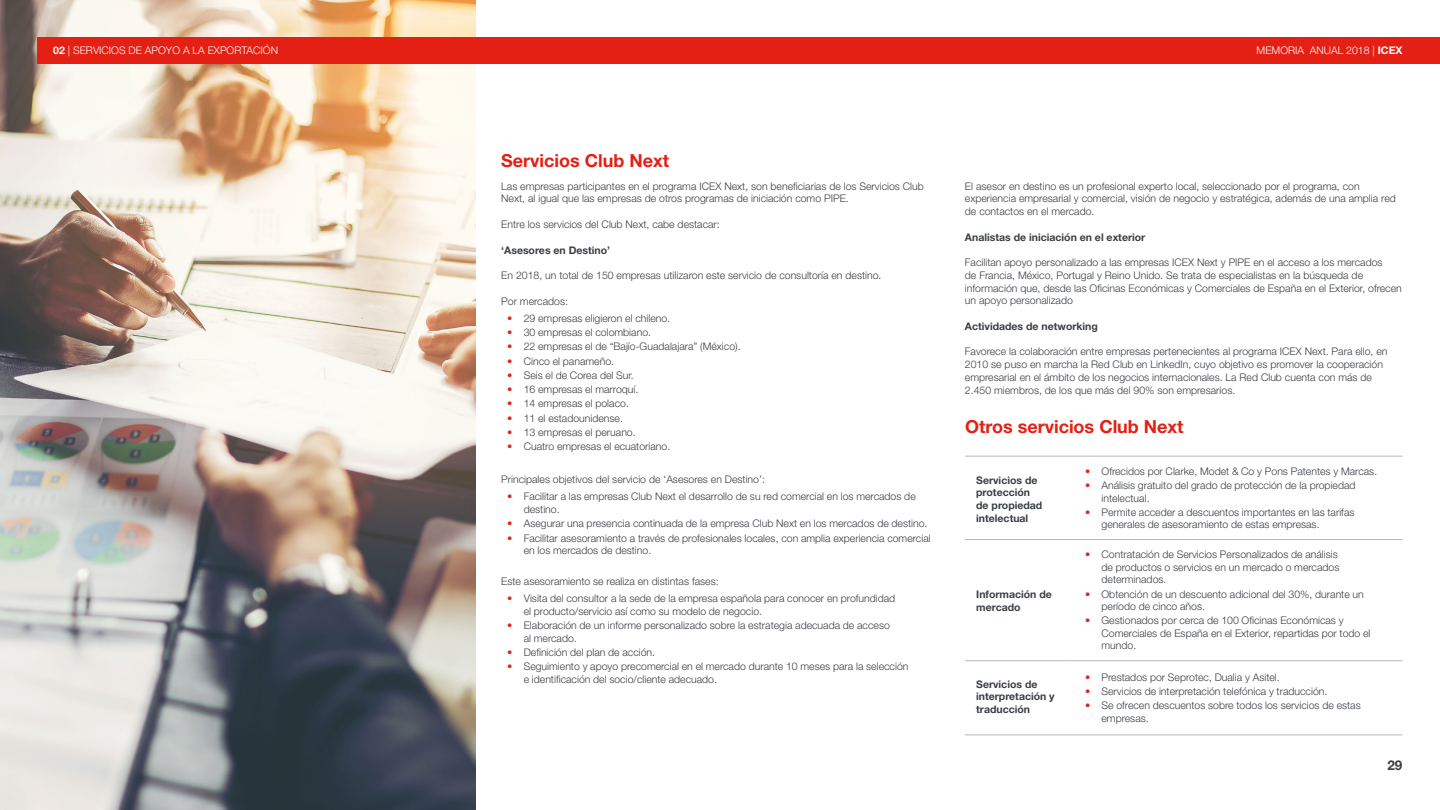
<style>
.page{position:relative;width:1440px;height:810px;background:#fff}
.page>*{position:absolute;margin:0;border:0;box-sizing:border-box;transform-origin:0 0}
.t1{font:700 18px "Helvetica Neue LT Pro";color:#e41f13}
.t2{font:700 13.5px "Helvetica Neue LT Pro";color:#3c3e45}
.t3{font:300 10.5px/12.8px "Helvetica Neue LT Pro";color:#3c3e45}
.t4{font:300 10.5px/12.6px "Helvetica Neue LT Pro";color:#3a3e45}
.t5{font:700 10.5px/12.8px "Helvetica Neue LT Pro";color:#3a3e45}
.t6{font:300 10.5px "Helvetica Neue LT Pro";color:#fff}
.s1{font-weight:700}
.s2{color:#e42118}
</style>
<div class="page">
<img style="left:0;top:0;width:475px;height:810px">
<div style="left:501px;top:38px;width:939px;height:26px;background:#e41f13"></div>
<div style="left:38px;top:38px;width:517px;height:26px;background:#e41f13"></div>
<hr style="left:965px;top:456px;width:103px;height:1px;background:#b7b6b9">
<hr style="left:1068px;top:456px;width:335px;height:1px;background:#b7b6b9">
<hr style="left:965px;top:539px;width:103px;height:1px;background:#b7b6b9">
<hr style="left:1068px;top:539px;width:335px;height:1px;background:#b7b6b9">
<hr style="left:965px;top:661px;width:103px;height:1px;background:#b7b6b9">
<hr style="left:1068px;top:661px;width:335px;height:1px;background:#b7b6b9">
<hr style="left:965px;top:735px;width:103px;height:1px;background:#b7b6b9">
<hr style="left:1068px;top:735px;width:335px;height:1px;background:#b7b6b9">
<p class="t6" style="left:53px;top:44px;width:226px"><span class="s1">02</span> | SERVICIOS DE APOYO A LA EXPORTACIÓN</p>
<p class="t6" style="left:1257px;top:44px;width:147px">MEMORIA ANUAL 2018 | <span class="s1">ICEX</span></p>
<h1 class="t1" style="left:501px;top:149px;width:169px">Servicios Club Next</h1>
<p class="t3" style="left:501px;top:179px;width:424px">Las empresas participantes en el programa ICEX Next, son beneficiarias de los Servicios Club<br>Next, al igual que las empresas de otros programas de iniciación como PIPE.</p>
<p class="t3" style="left:501px;top:218px;width:220px">Entre los servicios del Club Next, cabe destacar:</p>
<p class="t5" style="left:501px;top:243px;width:110px">‘Asesores en Destino’</p>
<p class="t3" style="left:501px;top:269px;width:382px">En 2018, un total de 150 empresas utilizaron este servicio de consultoría en destino.</p>
<p class="t3" style="left:501px;top:294px;width:68px">Por mercados:</p>
<p class="t3" style="left:507px;top:311px;width:164px"><span class="s2">•</span> 29 empresas eligieron el chileno.</p>
<p class="t3" style="left:507px;top:326px;width:145px"><span class="s2">•</span> 30 empresas el colombiano.</p>
<p class="t3" style="left:507px;top:340px;width:235px"><span class="s2">•</span> 22 empresas el de “Bajío-Guadalajara” (México).</p>
<p class="t3" style="left:507px;top:354px;width:108px"><span class="s2">•</span> Cinco el panameño.</p>
<p class="t3" style="left:507px;top:368px;width:128px"><span class="s2">•</span> Seis el de Corea del Sur.</p>
<p class="t3" style="left:507px;top:383px;width:133px"><span class="s2">•</span> 16 empresas el marroquí.</p>
<p class="t3" style="left:507px;top:397px;width:123px"><span class="s2">•</span> 14 empresas el polaco.</p>
<p class="t3" style="left:507px;top:411px;width:117px"><span class="s2">•</span> 11 el estadounidense.</p>
<p class="t3" style="left:507px;top:425px;width:130px"><span class="s2">•</span> 13 empresas el peruano.</p>
<p class="t3" style="left:507px;top:440px;width:165px"><span class="s2">•</span> Cuatro empresas el ecuatoriano.</p>
<p class="t3" style="left:501px;top:473px;width:265px">Principales objetivos del servicio de ‘Asesores en Destino’:</p>
<p class="t3" style="left:524px;top:490px;width:394px;text-indent:-16px"><span class="s2">•</span> Facilitar a las empresas Club Next el desarrollo de su red comercial en los mercados de destino.</p>
<p class="t3" style="left:507px;top:517px;width:422px"><span class="s2">•</span> Asegurar una presencia continuada de la empresa Club Next en los mercados de destino.</p>
<p class="t3" style="left:524px;top:531px;width:409px;text-indent:-16px"><span class="s2">•</span> Facilitar asesoramiento a través de profesionales locales, con amplia experiencia comercial en los mercados de destino.</p>
<p class="t3" style="left:501px;top:575px;width:219px">Este asesoramiento se realiza en distintas fases:</p>
<p class="t3" style="left:524px;top:592px;width:373px;text-indent:-16px"><span class="s2">•</span> Visita del consultor a la sede de la empresa española para conocer en profundidad el producto/servicio así como su modelo de negocio.</p>
<p class="t3" style="left:524px;top:619px;width:368px;text-indent:-16px"><span class="s2">•</span> Elaboración de un informe personalizado sobre la estrategia adecuada de acceso al mercado.</p>
<p class="t3" style="left:507px;top:646px;width:149px"><span class="s2">•</span> Definición del plan de acción.</p>
<p class="t3" style="left:524px;top:660px;width:386px;text-indent:-16px"><span class="s2">•</span> Seguimiento y apoyo precomercial en el mercado durante 10 meses para la selección e identificación del socio/cliente adecuado.</p>
<p class="t3" style="left:965px;top:179px;width:432px">El asesor en destino es un profesional experto local, seleccionado por el programa, con experiencia empresarial y comercial, visión de negocio y estratégica, además de una amplia red de contactos en el mercado.</p>
<p class="t5" style="left:965px;top:230px;width:182px">Analistas de iniciación en el exterior</p>
<p class="t4" style="left:965px;top:256px;width:438px">Facilitan apoyo personalizado a las empresas ICEX Next y PIPE en el acceso a los mercados<br>de Francia, México, Portugal y Reino Unido. Se trata de especialistas en la búsqueda de información que, desde las Oficinas Económicas y Comerciales de España en el Exterior, ofrecen un apoyo personalizado</p>
<p class="t5" style="left:965px;top:320px;width:134px">Actividades de networking</p>
<p class="t4" style="left:965px;top:345px;width:424px">Favorece la colaboración entre empresas pertenecientes al programa ICEX Next. Para ello, en 2010 se puso en marcha la Red Club en LinkedIn, cuyo objetivo es promover la cooperación empresarial en el ámbito de los negocios internacionales. La Red Club cuenta con más de 2.450 miembros, de los que más del 90% son empresarios.</p>
<h1 class="t1" style="left:965px;top:416px;width:220px">Otros servicios Club Next</h1>
<p class="t5" style="left:976px;top:473px;width:68px">Servicios de protección de propiedad intelectual</p>
<p class="t5" style="left:976px;top:588px;width:77px">Información de mercado</p>
<p class="t5" style="left:976px;top:677px;width:80px">Servicios de interpretación y traducción</p>
<p class="t4" style="left:1085px;top:465px;width:294px"><span class="s2">•</span> Ofrecidos por Clarke, Modet &amp; Co y Pons Patentes y Marcas.</p>
<p class="t4" style="left:1102px;top:479px;width:256px;text-indent:-16px"><span class="s2">•</span> Análisis gratuito del grado de protección de la propiedad intelectual.</p>
<p class="t4" style="left:1102px;top:505px;width:254px;text-indent:-16px"><span class="s2">•</span> Permite acceder a descuentos importantes en las tarifas generales de asesoramiento de estas empresas.</p>
<p class="t4" style="left:1102px;top:548px;width:239px;text-indent:-16px"><span class="s2">•</span> Contratación de Servicios Personalizados de análisis de productos o servicios en un mercado o mercados determinados.</p>
<p class="t4" style="left:1102px;top:587px;width:264px;text-indent:-16px"><span class="s2">•</span> Obtención de un descuento adicional del 30%, durante un período de cinco años.</p>
<p class="t4" style="left:1102px;top:614px;width:271px;text-indent:-16px"><span class="s2">•</span> Gestionados por cerca de 100 Oficinas Económicas y<br>Comerciales de España en el Exterior, repartidas por todo el mundo.</p>
<p class="t4" style="left:1085px;top:671px;width:196px"><span class="s2">•</span> Prestados por Seprotec, Dualia y Asitel.</p>
<p class="t4" style="left:1085px;top:685px;width:244px"><span class="s2">•</span> Servicios de interpretación telefónica y traducción.</p>
<p class="t4" style="left:1102px;top:699px;width:261px;text-indent:-16px"><span class="s2">•</span> Se ofrecen descuentos sobre todos los servicios de estas empresas.</p>
<p class="t2" style="left:1387px;top:757px;width:17px">29</p>
</div>
